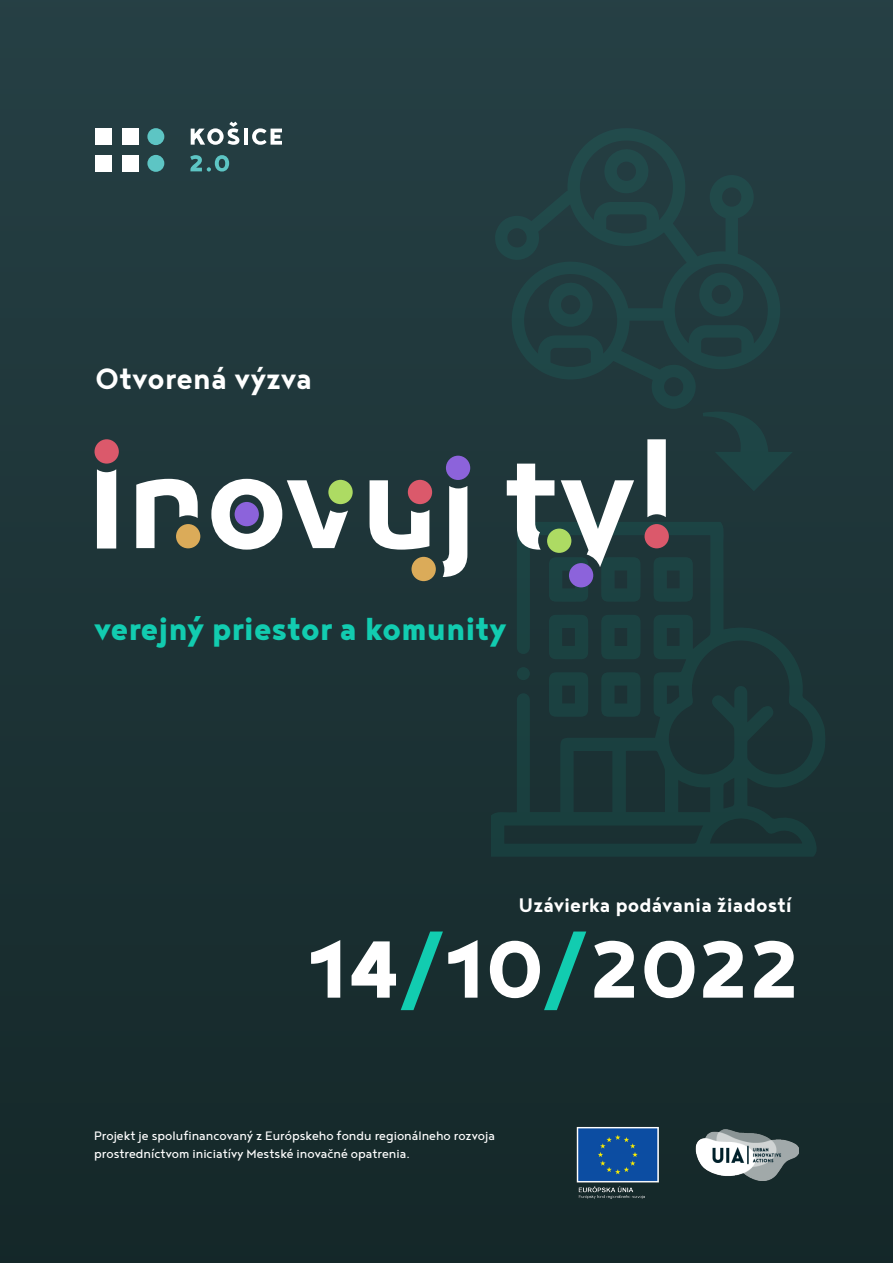
<style>
.page{position:relative;width:893px;height:1263px;background:#fff}
.page>*{position:absolute;margin:0;border:0;box-sizing:border-box;transform-origin:0 0}
.t1{font:800 99px "Noyh Geometric";letter-spacing:.005em;color:#fff}
.t2{font:800 39px "Noyh Geometric";color:#12ccb0}
.t3{font:700 36px "Noyh Geometric";color:#fff}
.t4{font:700 24px "Noyh Geometric";color:#fff}
.t5{font:15px/18px "Noyh Geometric";color:#fff}
.s1{color:#12ccb0}
</style>
<div class="page">
<div style="left:0;top:0;width:893px;height:1263px;background:linear-gradient(to bottom,#264045,#142728)"></div>
<svg style="left:491px;top:522px;width:336px;height:335px;background:#1b3638"></svg>
<svg style="left:653px;top:557px;width:40px;height:45px;background:#1c3f40"></svg>
<svg style="left:601px;top:615px;width:40px;height:44px;background:#1b3f3f"></svg>
<svg style="left:601px;top:672px;width:40px;height:45px;background:#1b3e3e"></svg>
<svg style="left:549px;top:672px;width:39px;height:45px;background:#1b3e3f"></svg>
<svg style="left:549px;top:615px;width:39px;height:44px;background:#1b3f3f"></svg>
<div style="left:517px;top:667px;width:13px;height:13px;background:#1b4241;border-radius:50%"></div>
<img style="left:693px;top:1129px;width:106px;height:51px">
<img style="left:572px;top:1123px;width:92px;height:85px">
<svg style="left:97px;top:469px;width:19px;height:79px"></svg>
<svg style="left:211px;top:479px;width:137px;height:71px"></svg>
<svg style="left:647px;top:439px;width:19px;height:78px"></svg>
<div style="left:95px;top:439px;width:24px;height:25px;background:#db596b;border-radius:50%"></div>
<div style="left:176px;top:524px;width:24px;height:24px;background:#dbab59;border-radius:50%"></div>
<div style="left:235px;top:502px;width:24px;height:24px;background:#8c63db;border-radius:50%"></div>
<div style="left:328px;top:480px;width:25px;height:24px;background:#addb63;border-radius:50%"></div>
<div style="left:408px;top:480px;width:24px;height:24px;background:#db596b;border-radius:50%"></div>
<div style="left:446px;top:456px;width:24px;height:24px;background:#8c63db;border-radius:50%"></div>
<div style="left:645px;top:524px;width:24px;height:24px;background:#db596b;border-radius:50%"></div>
<div style="left:411px;top:557px;width:25px;height:24px;background:#dbab59;border-radius:50%"></div>
<svg style="left:136px;top:479px;width:62px;height:69px"></svg>
<svg style="left:370px;top:480px;width:59px;height:70px"></svg>
<svg style="left:442px;top:486px;width:25px;height:91px"></svg>
<svg style="left:507px;top:464px;width:134px;height:138px"></svg>
<div style="left:147px;top:128px;width:17px;height:17px;background:#5dc5c4;border-radius:50%"></div>
<div style="left:147px;top:155px;width:17px;height:17px;background:#5dc5c4;border-radius:50%"></div>
<div style="left:122px;top:129px;width:16px;height:16px;background:#fff"></div>
<div style="left:95px;top:129px;width:16px;height:16px;background:#fff"></div>
<div style="left:122px;top:155px;width:16px;height:16px;background:#fff"></div>
<div style="left:95px;top:155px;width:16px;height:16px;background:#fff"></div>
<svg style="left:191px;top:122px;width:48px;height:23px"></svg>
<hr style="left:244px;top:129px;width:4px;height:16px;background:#fff">
<svg style="left:252px;top:128px;width:30px;height:17px"></svg>
<svg style="left:190px;top:155px;width:39px;height:17px"></svg>
<svg style="left:494px;top:127px;width:286px;height:282px;background:#213e41"></svg>
<svg style="left:703px;top:412px;width:90px;height:79px;background:#1e3c3e"></svg>
<h3 class="t3" style="left:95px;top:358px;width:219px">Otvorená výzva</h3>
<h2 class="t2" style="left:94px;top:606px;width:414px">verejný priestor a komunity</h2>
<h3 class="t4" style="left:519px;top:891px;width:275px">Uzávierka podávania žiadostí</h3>
<h1 class="t1" style="left:309px;top:911px;width:492px">14<span class="s1">/</span>10<span class="s1">/</span>2022</h1>
<p class="t5" style="left:94px;top:1126px;width:402px">Projekt je spolufinancovaný z Európskeho fondu regionálneho rozvoja prostredníctvom iniciatívy Mestské inovačné opatrenia.</p>
</div>
